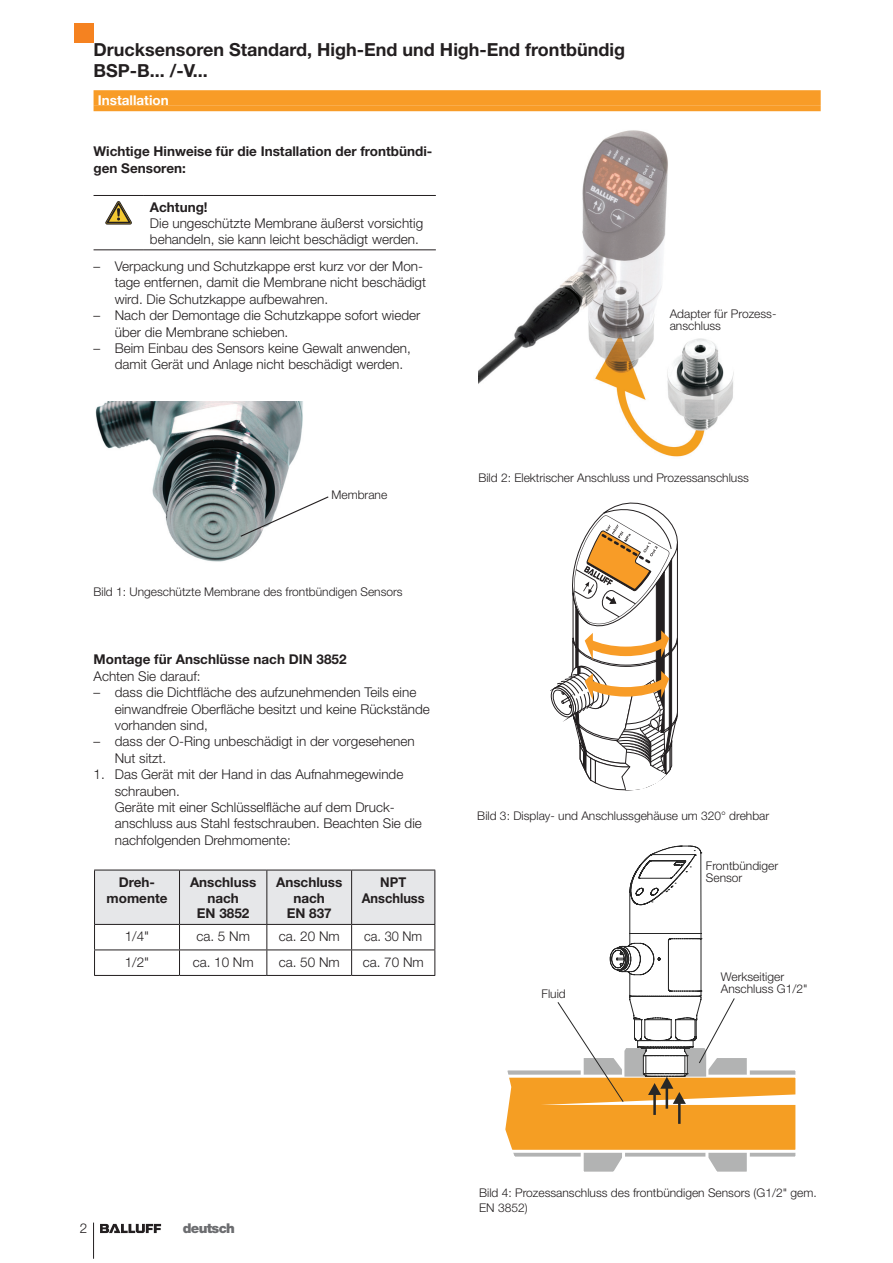
<style>
.page{position:relative;width:893px;height:1263px;background:#fff}
.page>*{position:absolute;margin:0;border:0;box-sizing:border-box;transform-origin:0 0}
.t1{font:700 18px/20.2px "Helvetica Neue";color:#231f20}
.t2{font:300 13.5px/16.4px "Helvetica Neue";color:#231f20}
.t3{font:700 13.5px/15.9px "Helvetica Neue";color:#231f20;text-align:center}
.t4{font:700 13.5px "Helvetica Neue";color:#fff}
.t5{font:700 13.5px/15.9px "Helvetica Neue";color:#231f20;text-align:center;scale:.95 1}
.t6{font:900 13.5px "Helvetica Neue";letter-spacing:-.05em;color:#6c6d70}
.t7{font:300 13.5px "Helvetica Neue";color:#231f20;scale:.95 1}
.t8{font:300 12px/12px "Helvetica Neue";color:#231f20}
.s1{font-weight:700}
.s2{font-weight:300}
</style>
<div class="page">
<div style="left:74px;top:23px;width:20px;height:20px;background:#f58220"></div>
<hr style="left:93px;top:1222px;width:1px;height:37px;background:#231f20">
<svg style="left:100px;top:1224px;width:61px;height:9px"></svg>
<div style="left:94px;top:90px;width:727px;height:15px;background:#f89c27"></div>
<div style="left:94px;top:105px;width:727px;height:6px;background:#f89c27"></div>
<img style="left:478px;top:130px;width:256px;height:327px">
<svg style="left:94px;top:870px;width:341px;height:105px"></svg>
<hr style="left:94px;top:975px;width:86px;height:1px;background:#231f20">
<hr style="left:180px;top:975px;width:87px;height:1px;background:#231f20">
<hr style="left:267px;top:975px;width:85px;height:1px;background:#231f20">
<hr style="left:352px;top:975px;width:83px;height:1px;background:#231f20">
<svg style="left:550px;top:502px;width:128px;height:288px"></svg>
<svg style="left:505px;top:845px;width:291px;height:327px"></svg>
<hr style="left:94px;top:195px;width:50px;height:1px;background:#231f20">
<hr style="left:144px;top:195px;width:292px;height:1px;background:#231f20">
<hr style="left:94px;top:249px;width:50px;height:1px;background:#231f20">
<hr style="left:144px;top:249px;width:292px;height:1px;background:#231f20">
<svg style="left:106px;top:201px;width:25px;height:23px"></svg>
<img style="left:96px;top:401px;width:207px;height:161px">
<svg style="left:239px;top:495px;width:90px;height:43px"></svg>
<h1 class="t1" style="left:94px;top:39px;width:533px">Drucksensoren Standard, High-End und High-End frontbündig<br>BSP-B... /-V...</h1>
<p class="t4" style="left:98px;top:92px;width:72px">Installation</p>
<p class="t3" style="left:94px;top:143px;width:340px;line-height:16.4px;text-align:left">Wichtige Hinweise für die Installation der frontbündi&shy;gen Sensoren:</p>
<p class="t2" style="left:150px;top:199px;width:275px;line-height:15.9px"><span class="s1">Achtung!<br></span>Die ungeschützte Membrane äußerst vorsichtig behandeln, sie kann leicht beschädigt werden.</p>
<p class="t2" style="left:115px;top:258px;width:313px;text-indent:-21px">– Verpackung und Schutzkappe erst kurz vor der Mon&shy;tage entfernen, damit die Membrane nicht beschädigt wird. Die Schutzkappe aufbewahren.</p>
<p class="t2" style="left:115px;top:307px;width:307px;text-indent:-21px">– Nach der Demontage die Schutzkappe sofort wieder über die Membrane schieben.</p>
<p class="t2" style="left:115px;top:340px;width:298px;text-indent:-21px">– Beim Einbau des Sensors keine Gewalt anwenden, damit Gerät und Anlage nicht beschädigt werden.</p>
<p class="t8" style="left:331px;top:488px;width:57px">Membrane</p>
<p class="t8" style="left:94px;top:586px;width:311px">Bild 1: Ungeschützte Membrane des frontbündigen Sensors</p>
<p class="t3" style="left:94px;top:651px;width:255px;line-height:16.4px;text-align:left">Montage für Anschlüsse nach DIN 3852<br><span class="s2">Achten Sie darauf:</span></p>
<p class="t2" style="left:115px;top:684px;width:317px;text-indent:-21px">– dass die Dichtfläche des aufzunehmenden Teils eine einwandfreie Oberfläche besitzt und keine Rückstände vorhanden sind,</p>
<p class="t2" style="left:115px;top:733px;width:301px;text-indent:-21px">– dass der O-Ring unbeschädigt in der vorgesehenen<br>Nut sitzt.</p>
<p class="t2" style="left:115px;top:766px;width:309px;text-indent:-21px">1. Das Gerät mit der Hand in das Aufnahmegewinde schrauben.<br>Geräte mit einer Schlüsselfläche auf dem Druck&shy;anschluss aus Stahl festschrauben. Beachten Sie die nachfolgenden Drehmomente:</p>
<p class="t3" style="left:107px;top:873px;width:62px">Dreh&shy;momente</p>
<p class="t3" style="left:190px;top:873px;width:68px">Anschluss nach<br>EN 3852</p>
<p class="t3" style="left:276px;top:873px;width:68px">Anschluss nach<br>EN 837</p>
<p class="t5" style="left:362px;top:873px;width:68px">NPT<br>Anschluss</p>
<p class="t2" style="left:125px;top:928px;width:26px">1/4"</p>
<p class="t2" style="left:196px;top:928px;width:55px">ca. 5 Nm</p>
<p class="t2" style="left:279px;top:928px;width:63px">ca. 20 Nm</p>
<p class="t7" style="left:364px;top:928px;width:63px">ca. 30 Nm</p>
<p class="t2" style="left:125px;top:953px;width:26px">1/2"</p>
<p class="t2" style="left:193px;top:953px;width:63px">ca. 10 Nm</p>
<p class="t2" style="left:279px;top:953px;width:63px">ca. 50 Nm</p>
<p class="t2" style="left:363px;top:953px;width:63px">ca. 70 Nm</p>
<p class="t8" style="left:670px;top:307px;width:108px">Adapter für Prozess&shy;anschluss</p>
<p class="t8" style="left:478px;top:472px;width:272px">Bild 2: Elektrischer Anschluss und Prozessanschluss</p>
<p class="t8" style="left:477px;top:809px;width:293px">Bild 3: Display- und Anschlussgehäuse um 320° drehbar</p>
<p class="t8" style="left:542px;top:987px;width:26px">Fluid</p>
<p class="t8" style="left:706px;top:860px;width:74px">Frontbündiger<br>Sensor</p>
<p class="t8" style="left:721px;top:970px;width:88px">Werkseitiger<br>Anschluss G1/2"</p>
<p class="t2" style="left:80px;top:1220px;width:9px">2</p>
<p class="t6" style="left:183px;top:1220px;width:54px">deutsch</p>
<p class="t8" style="left:479px;top:1184px;width:339px;line-height:15.9px">Bild 4: Prozessanschluss des frontbündigen Sensors (G1/2" gem.<br>EN 3852)</p>
</div>
